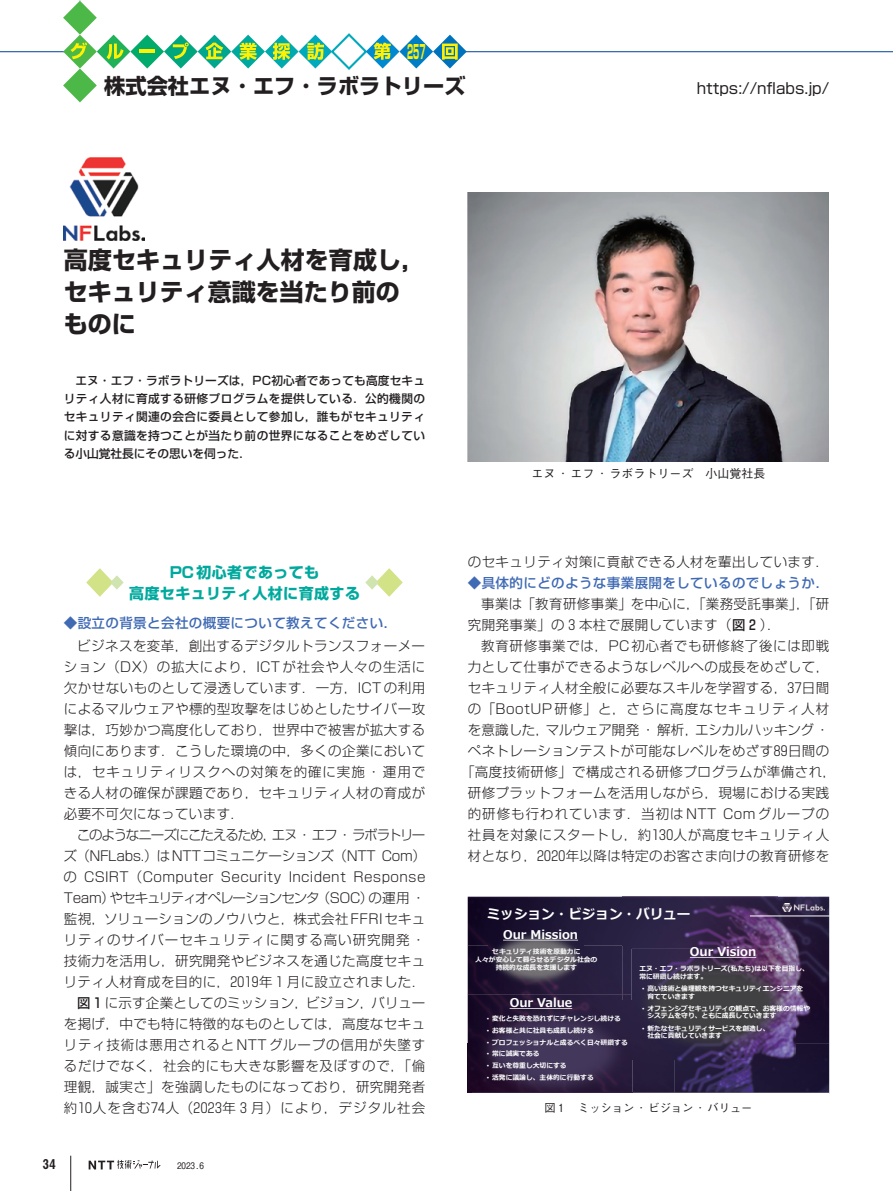
<style>
.page{position:relative;width:893px;height:1191px;background:#fff}
.page>*{position:absolute;margin:0;border:0;box-sizing:border-box;transform-origin:0 0}
.t1{font:700 24px/32px "Shin Go Pr 6";color:#231f20}
.t2{font:700 21.3px "Shin Go Pr 6";color:#231f20}
.t3{font:19.05px "Shin Go Pro Bold 90 pv RKSJ H";color:#fff101;scale:.4 1}
.t4{font:700 15px/21px "Shin Go Pr 6";letter-spacing:.03em;color:#00a99d;text-align:center}
.t5{font:15px "Shin Go Pr 6";color:#231f20}
.t6{font:300 13.5px/21px "Shin Go Pr 6";letter-spacing:.03em;color:#231f20;text-align:justify}
.t7{font:300 13.5px "Shin Go Pr 6";letter-spacing:.07em;color:#231f20}
.t8{font:300 13.5px "Shin Go Pr 6";letter-spacing:.055em;color:#231f20}
.t9{font:300 13.5px "Shin Go Pr 6";letter-spacing:.05em;color:#231f20}
.t10{font:500 13.5px "Shin Go Pr 6";letter-spacing:.03em;color:#406ab4}
.t11{font:300 13.5px "Shin Go Pr 6";letter-spacing:-.02em;color:#231f20}
.t12{font:300 13.5px "Shin Go Pr 6";letter-spacing:-.07em;color:#231f20}
.t13{font:300 13.5px "Shin Go Pr 6";letter-spacing:-.08em;color:#231f20}
.t14{font:300 13.5px "Shin Go Pr 6";letter-spacing:.005em;color:#231f20}
.t15{font:300 13.5px "Shin Go Pr 6";letter-spacing:.08em;color:#231f20}
.t16{font:300 13.5px "Shin Go Pr 6";letter-spacing:-.025em;color:#231f20}
.t17{font:300 13.5px "Shin Go Pr 6";letter-spacing:-.005em;color:#231f20}
.t18{font:300 13.5px "Shin Go Pr 6";letter-spacing:.075em;color:#231f20}
.t19{font:700 13.5px "Meiryo";color:#fff}
.t20{font:13.5px "Midashi Go Pr 6 MB31";color:#231f20}
.t21{font:700 12px "Meiryo";color:#fff}
.t22{font:500 12px "Gothic BBB Pr 6";color:#231f20}
.t23{font:500 11.7px/18px "Shin Go Pr 6";letter-spacing:.03em;color:#231f20;text-align:justify}
.t24{font:500 11.25px "Gothic BBB Pr 6";color:#231f20}
.t25{font:500 9px "Gothic BBB Pr 6";color:#231f20}
.t26{font:700 6.75px/8.1px "Meiryo";color:#fff}
.s1{font-weight:500}
.s2{font-family:"Arial";font-weight:400}
</style>
<div class="page">
<svg style="left:89px;top:1160px;width:72px;height:9px"></svg>
<hr style="left:70px;top:1155px;width:1px;height:36px;background:#231f20">
<hr style="left:0;top:51px;width:65px;height:1px;background:#0d4da1">
<hr style="left:463px;top:51px;width:430px;height:1px;background:#0d4da1">
<svg style="left:63px;top:0;width:404px;height:102px"></svg>
<svg style="left:365px;top:568px;width:38px;height:29px"></svg>
<svg style="left:86px;top:568px;width:38px;height:29px"></svg>
<img style="left:468px;top:896px;width:309px;height:98px">
<img style="left:777px;top:896px;width:52px;height:147px">
<img style="left:468px;top:994px;width:154px;height:49px">
<img style="left:622px;top:994px;width:52px;height:98px">
<img style="left:468px;top:1043px;width:4px;height:49px">
<img style="left:674px;top:1043px;width:155px;height:49px">
<hr style="left:750px;top:915px;width:79px;height:1px;background:#fff">
<svg style="left:468px;top:1092px;width:361px;height:1px"></svg>
<img style="left:783px;top:903px;width:42px;height:8px">
<img style="left:472px;top:1000px;width:160px;height:92px">
<img style="left:472px;top:1092px;width:160px;height:1px">
<img style="left:489px;top:930px;width:95px;height:58px">
<svg style="left:503px;top:939px;width:75px;height:1px"></svg>
<img style="left:632px;top:949px;width:163px;height:110px">
<img style="left:632px;top:1000px;width:1px;height:59px">
<svg style="left:690px;top:957px;width:66px;height:1px"></svg>
<svg style="left:510px;top:1008px;width:62px;height:1px"></svg>
<img style="left:64px;top:157px;width:80px;height:84px">
<img style="left:468px;top:192px;width:361px;height:270px">
<h3 class="t3" style="left:407px;top:37px;width:48px">256</h3>
<h3 class="t3" style="left:419px;top:37px;width:17px">7</h3>
<h2 class="t2" style="left:104px;top:69px;width:363px">株式会社エヌ･エフ･ラボラトリーズ</h2>
<h1 class="t1" style="left:64px;top:243px;width:363px">高度セキュリティ人材を育成し，セキュリティ意識を当たり前のものに</h1>
<p class="t23" style="left:64px;top:371px;width:363px;text-indent:12px">エヌ･エフ･ラボラトリーズは，PC初心者であっても高度セキュリティ人材に育成する研修プログラムを提供している．公的機関のセキュリティ関連の会合に委員として参加し，誰もがセキュリティに対する意識を持つことが当たり前の世界になることをめざしている小山覚社長にその思いを伺った．</p>
<p class="t5" style="left:697px;top:76px;width:134px">https://nflabs.jp/</p>
<p class="t22" style="left:531px;top:464px;width:235px">エヌ･エフ･ラボラトリーズ　小山覚社長</p>
<p class="t4" style="left:129px;top:561px;width:232px">PC初心者であっても<br>高度セキュリティ人材に育成する</p>
<p class="t10" style="left:64px;top:612px;width:335px">◆設立の背景と会社の概要について教えてください．</p>
<p class="t6" style="left:64px;top:634px;width:363px;text-indent:14px">ビジネスを変革，創出するデジタルトランスフォーメーション（DX）の拡大により，ICTが社会や人々の生活に欠かせないものとして浸透しています．一方，ICTの利用によるマルウェアや標的型攻撃をはじめとしたサイバー攻撃は，巧妙かつ高度化しており，世界中で被害が拡大する傾向にあります．こうした環境の中，多くの企業においては，セキュリティリスクへの対策を的確に実施・運用できる人材の確保が課題であり，セキュリティ人材の育成が必要不可欠になっています．</p>
<p class="t13" style="left:77px;top:823px;width:350px">このようなニーズにこたえるため，エヌ・エフ・ラボラトリー</p>
<p class="t11" style="left:63px;top:844px;width:364px">ズ（NFLabs.）はNTTコミュニケーションズ（NTT Com）</p>
<p class="t6" style="left:64px;top:865px;width:363px">の CSIRT（Computer Security Incident Response</p>
<p class="t12" style="left:64px;top:886px;width:360px">Team）やセキュリティオペレーションセンタ （SOC）の運用・</p>
<p class="t14" style="left:64px;top:907px;width:363px">監視，ソリューションのノウハウと，株式会社FFRIセキュ</p>
<p class="t7" style="left:64px;top:928px;width:360px">リティのサイバーセキュリティに関する高い研究開発・</p>
<p class="t6" style="left:64px;top:949px;width:363px">技術力を活用し，研究開発やビジネスを通じた高度セキュ</p>
<p class="t6" style="left:64px;top:970px;width:363px">リティ人材育成を目的に，2₀19年 1 月に設立されました．</p>
<p class="t17" style="left:77px;top:991px;width:350px"><span class="s1">図 ₁</span> に示す企業としてのミッション，ビジョン，バリュー</p>
<p class="t6" style="left:64px;top:1012px;width:363px">を掲げ，中でも特に特徴的なものとしては，高度なセキュ</p>
<p class="t8" style="left:64px;top:1033px;width:363px">リティ技術は悪用されるとNTTグループの信用が失墜す</p>
<p class="t8" style="left:64px;top:1054px;width:363px">るだけでなく，社会的にも大きな影響を及ぼすので，「倫</p>
<p class="t6" style="left:64px;top:1075px;width:363px">理観，誠実さ」を強調したものになっており，研究開発者</p>
<p class="t7" style="left:64px;top:1096px;width:363px">約1₀人を含む7₄人（2₀23年 3 月）により，デジタル社会</p>
<p class="t20" style="left:43px;top:1153px;width:15px">3₄</p>
<p class="t25" style="left:177px;top:1158px;width:29px">2023.6</p>
<p class="t6" style="left:468px;top:550px;width:363px">のセキュリティ対策に貢献できる人材を輩出しています．</p>
<p class="t10" style="left:468px;top:571px;width:363px">◆具体的にどのような事業展開をしているのでしょうか．</p>
<p class="t6" style="left:468px;top:592px;width:363px;text-indent:14px">事業は「教育研修事業」を中心に，「業務受託事業」，「研究開発事業」の 3 本柱で展開しています（<span class="s1">図 ₂</span> ）．</p>
<p class="t9" style="left:481px;top:634px;width:349px">教育研修事業では，PC初心者でも研修終了後には即戦</p>
<p class="t6" style="left:468px;top:655px;width:363px">力として仕事ができるようなレベルへの成長をめざして，</p>
<p class="t6" style="left:468px;top:676px;width:363px">セキュリティ人材全般に必要なスキルを学習する，37日間</p>
<p class="t15" style="left:468px;top:697px;width:363px">の「BootUP研修」と，さらに高度なセキュリティ人材</p>
<p class="t16" style="left:468px;top:718px;width:360px">を意識した，マルウェア開発・解析，エシカルハッキング・</p>
<p class="t6" style="left:468px;top:739px;width:363px">ペネトレーションテストが可能なレベルをめざす89日間の</p>
<p class="t6" style="left:461px;top:760px;width:377px">「高度技術研修」で構成される研修プログラムが準備され，</p>
<p class="t6" style="left:468px;top:781px;width:363px">研修プラットフォームを活用しながら，現場における実践</p>
<p class="t18" style="left:468px;top:802px;width:363px">的研修も行われています．当初はNTT Comグループの</p>
<p class="t9" style="left:468px;top:823px;width:363px">社員を対象にスタートし，約13₀人が高度セキュリティ人</p>
<p class="t6" style="left:468px;top:844px;width:363px">材となり，2₀2₀年以降は特定のお客さま向けの教育研修を</p>
<p class="t19" style="left:487px;top:905px;width:205px">ミッション・ビジョン・バリュー</p>
<p class="t21" style="left:503px;top:925px;width:77px">Our Mission</p>
<p class="t26" style="left:475px;top:948px;width:124px;text-align:center">セキュリティ技術を原動⼒に<br>⼈々が安⼼して暮らせるデジタル社会の持続的な成⻑を⽀援します</p>
<p class="t21" style="left:690px;top:943px;width:68px">Our Vision</p>
<p class="t26" style="left:639px;top:964px;width:171px">エヌ・エフ・ラボラトリーズ(私たち)は以下を⽬指し、常に研鑽し続けます。</p>
<p class="t26" style="left:647px;top:984px;width:158px;text-indent:-5px"><span class="s2">•</span> ⾼い技術と倫理観を持つセキュリティエンジニアを育てていきます</p>
<p class="t26" style="left:647px;top:1004px;width:164px;text-indent:-5px"><span class="s2">•</span> オフェンシブセキュリティの観点で、お客様の情報やシステムを守り、ともに成⻑していきます</p>
<p class="t26" style="left:647px;top:1024px;width:124px;text-indent:-5px"><span class="s2">•</span> 新たなセキュリティサービスを創造し、社会に貢献していきます</p>
<p class="t21" style="left:510px;top:994px;width:64px">Our Value</p>
<p class="t26" style="left:487px;top:1015px;width:136px"><span class="s2">•</span> 変化と失敗を恐れずにチャレンジし続ける</p>
<p class="t26" style="left:487px;top:1026px;width:108px"><span class="s2">•</span> お客様と共に社員も成⻑し続ける</p>
<p class="t26" style="left:487px;top:1038px;width:142px"><span class="s2">•</span> プロフェッショナルと成るべく⽇々研鑽する</p>
<p class="t26" style="left:487px;top:1050px;width:54px"><span class="s2">•</span> 常に誠実である</p>
<p class="t26" style="left:487px;top:1062px;width:81px"><span class="s2">•</span> 互いを尊重し⼤切にする</p>
<p class="t26" style="left:487px;top:1073px;width:108px"><span class="s2">•</span> 活発に議論し、主体的に⾏動する</p>
<p class="t24" style="left:544px;top:1098px;width:210px">図 ₁ 　ミッション･ビジョン･バリュー</p>
</div>
